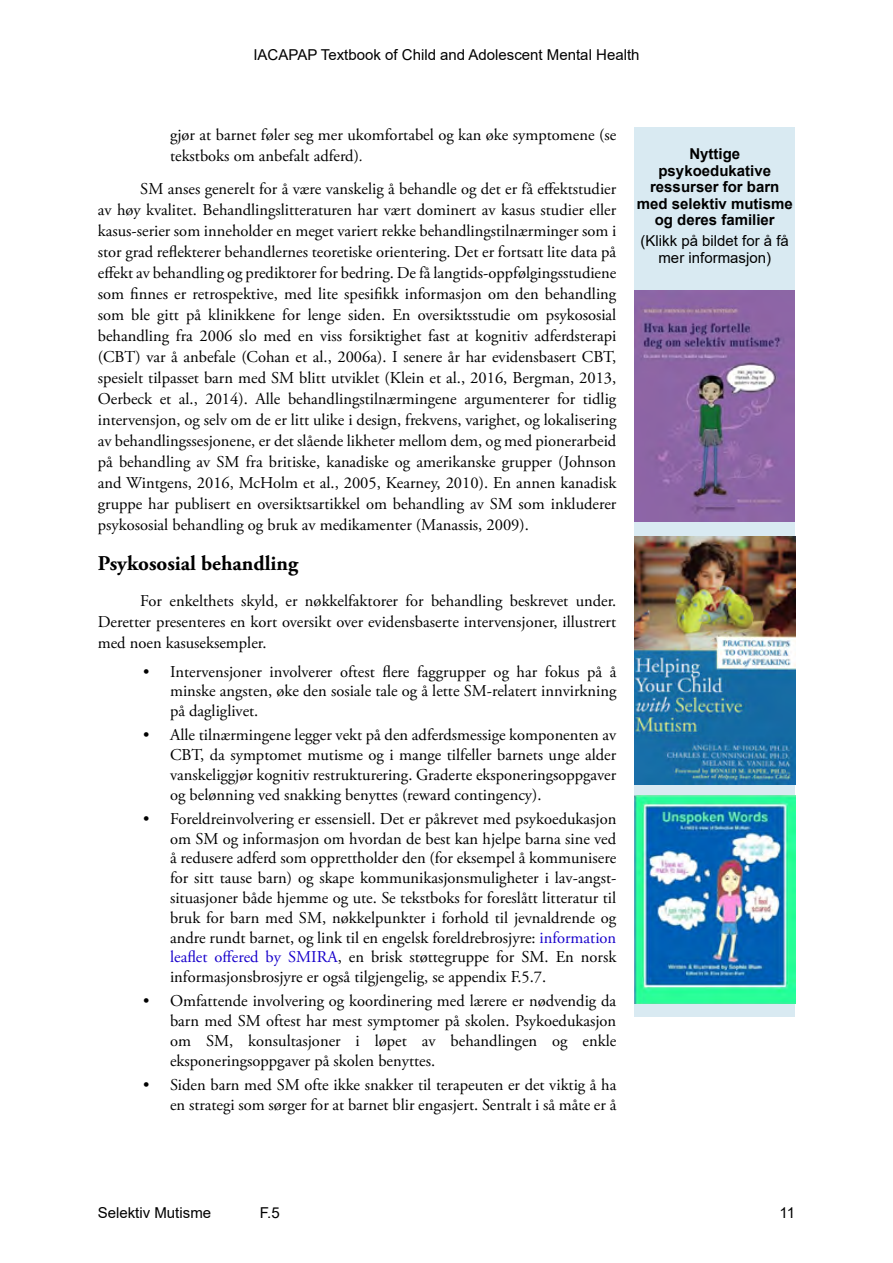
<style>
.page{position:relative;width:893px;height:1263px;background:#fff}
.page>*{position:absolute;margin:0;border:0;box-sizing:border-box;transform-origin:0 0}
.t1{font:700 21px "Adobe Garamond Pro";color:#000}
.t2{font:16.5px/21px "Adobe Garamond Pro";color:#000;text-align:justify}
.t3{font:15px/16.5px "Arial";color:#000;text-align:center}
.t4{font:700 15px/16.5px "Arial";color:#000;text-align:center}
.s1{font-style:italic}
.s2{color:#1700cb}
</style>
<div class="page">
<div style="left:634px;top:128px;width:161px;height:889px;background:#d9eaf2"></div>
<img style="left:634px;top:536px;width:161px;height:248px">
<img style="left:634px;top:796px;width:161px;height:207px">
<img style="left:634px;top:290px;width:160px;height:231px">
<p class="t3" style="left:253px;top:47px;width:388px">IACAPAP Textbook of Child and Adolescent Mental Health</p>
<p class="t2" style="left:170px;top:124px;width:448px">gjør at barnet føler seg mer ukomfortabel og kan øke symptomene (se tekstboks om anbefalt adferd)<span class="s1">.</span></p>
<p class="t2" style="left:98px;top:179px;width:520px;text-indent:43px">SM anses generelt for å være vanskelig å behandle og det er få effektstudier av høy kvalitet. Behandlingslitteraturen har vært dominert av kasus studier eller kasus-serier som inneholder en meget variert rekke behandlingstilnærminger som i stor grad reflekterer behandlernes teoretiske orientering. Det er fortsatt lite data på effekt av behandling og prediktorer for bedring. De få langtids-oppfølgingsstudiene som finnes er retrospektive, med lite spesifikk informasjon om den behandling som ble gitt på klinikkene for lenge siden. En oversiktsstudie om psykososial behandling fra 2006 slo med en viss forsiktighet fast at kognitiv adferdsterapi (CBT) var å anbefale (Cohan et al., 2006a). I senere år har evidensbasert CBT, spesielt tilpasset barn med SM blitt utviklet (Klein et al., 2016, Bergman, 2013, Oerbeck et al., 2014). Alle behandlingstilnærmingene argumenterer for tidlig intervensjon, og selv om de er litt ulike i design, frekvens, varighet, og lokalisering av behandlingssesjonene, er det slående likheter mellom dem, og med pionerarbeid på behandling av SM fra britiske, kanadiske og amerikanske grupper (Johnson and Wintgens, 2016, McHolm et al., 2005, Kearney, 2010). En annen kanadisk gruppe har publisert en oversiktsartikkel om behandling av SM som inkluderer psykososial behandling og bruk av medikamenter (Manassis, 2009).</p>
<p class="t1" style="left:98px;top:551px;width:202px">Psykososial behandling</p>
<p class="t2" style="left:98px;top:591px;width:520px;text-indent:43px">For enkelthets skyld, er nøkkelfaktorer for behandling beskrevet under.<br>Deretter presenteres en kort oversikt over evidensbaserte intervensjoner, illustrert med noen kasuseksempler.</p>
<p class="t2" style="left:170px;top:662px;width:448px;line-height:19.8px;text-indent:-27px">• Intervensjoner involverer oftest flere faggrupper og har fokus på å minske angsten, øke den sosiale tale og å lette SM-relatert innvirkning på dagliglivet.</p>
<p class="t2" style="left:170px;top:726px;width:448px;line-height:19.8px;text-indent:-27px">• Alle tilnærmingene legger vekt på den adferdsmessige komponenten av CBT, da symptomet mutisme og i mange tilfeller barnets unge alder vanskeliggjør kognitiv restrukturering. Graderte eksponeringsoppgaver og belønning ved snakking benyttes (reward contingency).</p>
<p class="t2" style="left:170px;top:809px;width:448px;line-height:19.8px;text-indent:-27px">• Foreldreinvolvering er essensiell. Det er påkrevet med psykoedukasjon om SM og informasjon om hvordan de best kan hjelpe barna sine ved å redusere adferd som opprettholder den (for eksempel å kommunisere for sitt tause barn) og skape kommunikasjonsmuligheter i lav-angst&shy;situasjoner både hjemme og ute. Se tekstboks for foreslått litteratur til bruk for barn med SM, nøkkelpunkter i forhold til jevnaldrende og andre rundt barnet, og link til en engelsk foreldrebrosjyre: <span class="s2">information leaflet offered by SMIRA</span>, en brisk støttegruppe for SM. En norsk informasjonsbrosjyre er også tilgjengelig, se appendix F.5.7.</p>
<p class="t2" style="left:170px;top:992px;width:448px;line-height:19.8px;text-indent:-27px">• Omfattende involvering og koordinering med lærere er nødvendig da barn med SM oftest har mest symptomer på skolen. Psykoedukasjon om SM, konsultasjoner i løpet av behandlingen og enkle eksponeringsoppgaver på skolen benyttes.</p>
<p class="t2" style="left:143px;top:1075px;width:475px;line-height:19.8px;text-align:right">• Siden barn med SM ofte ikke snakker til terapeuten er det viktig å ha en strategi som sørger for at barnet blir engasjert. Sentralt i så måte er å</p>
<p class="t4" style="left:637px;top:146px;width:157px">Nyttige psykoedukative ressurser for barn med selektiv mutisme og deres familier</p>
<p class="t3" style="left:641px;top:232px;width:150px">(Klikk på bildet for å få mer informasjon)</p>
<p class="t3" style="left:98px;top:1204px;width:115px">Selektiv Mutisme</p>
<p class="t3" style="left:260px;top:1204px;width:22px">F.5</p>
<p class="t3" style="left:780px;top:1204px;width:17px">11</p>
</div>
